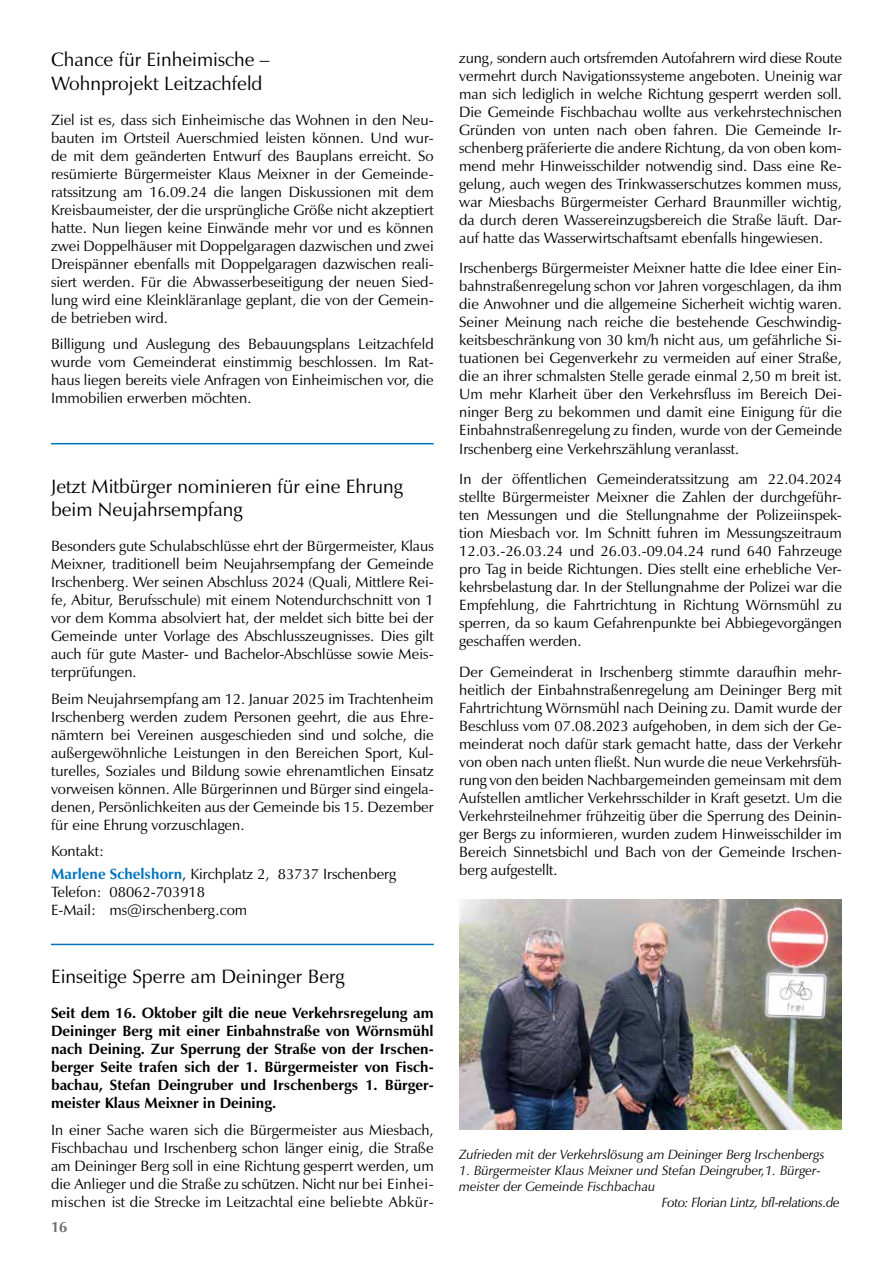
<style>
.page{position:relative;width:893px;height:1263px;background:#fff}
.page>*{position:absolute;margin:0;border:0;box-sizing:border-box;transform-origin:0 0}
.t1{font:19.5px/23.4px "Zapf Humanist 601 BT";color:#000}
.t2{font:15px/18px "Zapf Humanist 601 BT";color:#000;text-align:justify}
.t3{font:700 15px/18px "Zapf Humanist 601 BT";color:#000;text-align:justify}
.t4{font:700 15px "Zapf Humanist 601 BT";color:#6e6e6e}
.t5{font:italic 13.5px "Zapf Humanist 601 BT";color:#000}
.t6{font:italic 13.5px "Zapf Humanist 601 BT";letter-spacing:-.025em;color:#000}
.s1{font-weight:700;color:#0074be}
</style>
<div class="page">
<hr style="left:51px;top:443px;width:383px;height:1px;background:#0074be">
<hr style="left:51px;top:944px;width:383px;height:1px;background:#0074be">
<img style="left:459px;top:899px;width:383px;height:230px">
<h1 class="t1" style="left:51px;top:48px;width:220px">Chance für Einheimische –<br>Wohnprojekt Leitzachfeld</h1>
<p class="t2" style="left:51px;top:110px;width:384px">Ziel ist es, dass sich Einheimische das Wohnen in den Neu&shy;bauten im Ortsteil Auerschmied leisten können. Und wur&shy;de mit dem geänderten Entwurf des Bauplans erreicht. So resümierte Bürgermeister Klaus Meixner in der Gemeinde&shy;ratssitzung am 16.09.24 die langen Diskussionen mit dem Kreisbaumeister, der die ursprüngliche Größe nicht akzeptiert hatte. Nun liegen keine Einwände mehr vor und es können zwei Doppelhäuser mit Doppelgaragen dazwischen und zwei Dreispänner ebenfalls mit Doppelgaragen dazwischen reali&shy;siert werden. Für die Abwasserbeseitigung der neuen Sied&shy;lung wird eine Kleinkläranlage geplant, die von der Gemein&shy;de betrieben wird.</p>
<p class="t2" style="left:51px;top:335px;width:384px">Billigung und Auslegung des Bebauungsplans Leitzachfeld wurde vom Gemeinderat einstimmig beschlossen. Im Rat&shy;haus liegen bereits viele Anfragen von Einheimischen vor, die Immobilien erwerben möchten.</p>
<h1 class="t1" style="left:51px;top:474px;width:353px">Jetzt Mitbürger nominieren für eine Ehrung beim Neujahrsempfang</h1>
<p class="t2" style="left:51px;top:537px;width:384px">Besonders gute Schulabschlüsse ehrt der Bürgermeister, Klaus Meixner, traditionell beim Neujahrsempfang der Gemeinde Irschenberg. Wer seinen Abschluss 2024 (Quali, Mittlere Rei&shy;fe, Abitur, Berufsschule) mit einem Notendurchschnitt von 1 vor dem Komma absolviert hat, der meldet sich bitte bei der Gemeinde unter Vorlage des Abschlusszeugnisses. Dies gilt auch für gute Master- und Bachelor-Abschlüsse sowie Meis&shy;terprüfungen.</p>
<p class="t2" style="left:51px;top:690px;width:384px">Beim Neujahrsempfang am 12. Januar 2025 im Trachtenheim Irschenberg werden zudem Personen geehrt, die aus Ehre&shy;nämtern bei Vereinen ausgeschieden sind und solche, die außergewöhnliche Leistungen in den Bereichen Sport, Kul&shy;turelles, Soziales und Bildung sowie ehrenamtlichen Einsatz vorweisen können. Alle Bürgerinnen und Bürger sind eingela&shy;denen, Persönlichkeiten aus der Gemeinde bis 15. Dezember für eine Ehrung vorzuschlagen.</p>
<p class="t2" style="left:51px;top:840px;width:346px;line-height:22.2px">Kontakt:<br><span class="s1">Marlene Schelshorn</span>, Kirchplatz 2, 83737 Irschenberg</p>
<p class="t2" style="left:51px;top:882px;width:198px">Telefon: 08062-703918<br>E-Mail: ms@irschenberg.com</p>
<h1 class="t1" style="left:51px;top:965px;width:295px">Einseitige Sperre am Deininger Berg</h1>
<p class="t3" style="left:51px;top:1004px;width:384px">Seit dem 16. Oktober gilt die neue Verkehrsregelung am Deininger Berg mit einer Einbahnstraße von Wörnsmühl nach Deining. Zur Sperrung der Straße von der Irschen&shy;berger Seite trafen sich der 1. Bürgermeister von Fisch&shy;bachau, Stefan Deingruber und Irschenbergs 1. Bürger&shy;meister Klaus Meixner in Deining.</p>
<p class="t2" style="left:51px;top:1121px;width:384px">In einer Sache waren sich die Bürgermeister aus Miesbach, Fischbachau und Irschenberg schon länger einig, die Straße am Deininger Berg soll in eine Richtung gesperrt werden, um die Anlieger und die Straße zu schützen. Nicht nur bei Einhei&shy;mischen ist die Strecke im Leitzachtal eine beliebte Abkür-</p>
<p class="t4" style="left:51px;top:1218px;width:18px">16</p>
<p class="t2" style="left:459px;top:49px;width:384px">zung, sondern auch ortsfremden Autofahrern wird diese Route vermehrt durch Navigationssysteme angeboten. Uneinig war man sich lediglich in welche Richtung gesperrt werden soll.<br>Die Gemeinde Fischbachau wollte aus verkehrstechnischen Gründen von unten nach oben fahren. Die Gemeinde Ir&shy;schenberg präferierte die andere Richtung, da von oben kom&shy;mend mehr Hinweisschilder notwendig sind. Dass eine Re&shy;gelung, auch wegen des Trinkwasserschutzes kommen muss, war Miesbachs Bürgermeister Gerhard Braunmiller wichtig, da durch deren Wassereinzugsbereich die Straße läuft. Dar&shy;auf hatte das Wasserwirtschaftsamt ebenfalls hingewiesen.</p>
<p class="t2" style="left:459px;top:259px;width:384px">Irschenbergs Bürgermeister Meixner hatte die Idee einer Ein&shy;bahnstraßenregelung schon vor Jahren vorgeschlagen, da ihm die Anwohner und die allgemeine Sicherheit wichtig waren.<br>Seiner Meinung nach reiche die bestehende Geschwindig&shy;keitsbeschränkung von 30 km/h nicht aus, um gefährliche Si&shy;tuationen bei Gegenverkehr zu vermeiden auf einer Straße, die an ihrer schmalsten Stelle gerade einmal 2,50 m breit ist.<br>Um mehr Klarheit über den Verkehrsfluss im Bereich Dei&shy;ninger Berg zu bekommen und damit eine Einigung für die Einbahnstraßenregelung zu finden, wurde von der Gemeinde Irschenberg eine Verkehrszählung veranlasst.</p>
<p class="t2" style="left:459px;top:470px;width:384px">In der öffentlichen Gemeinderatssitzung am 22.04.2024 stellte Bürgermeister Meixner die Zahlen der durchgeführ&shy;ten Messungen und die Stellungnahme der Polizeiinspek&shy;tion Miesbach vor. Im Schnitt fuhren im Messungszeitraum 12.03.-26.03.24 und 26.03.-09.04.24 rund 640 Fahrzeuge pro Tag in beide Richtungen. Dies stellt eine erhebliche Ver&shy;kehrsbelastung dar. In der Stellungnahme der Polizei war die Empfehlung, die Fahrtrichtung in Richtung Wörnsmühl zu sperren, da so kaum Gefahrenpunkte bei Abbiegevorgängen geschaffen werden.</p>
<p class="t2" style="left:459px;top:663px;width:384px">Der Gemeinderat in Irschenberg stimmte daraufhin mehr&shy;heitlich der Einbahnstraßenregelung am Deininger Berg mit Fahrtrichtung Wörnsmühl nach Deining zu. Damit wurde der Beschluss vom 07.08.2023 aufgehoben, in dem sich der Ge&shy;meinderat noch dafür stark gemacht hatte, dass der Verkehr von oben nach unten fließt. Nun wurde die neue Verkehrsfüh&shy;rung von den beiden Nachbargemeinden gemeinsam mit dem Aufstellen amtlicher Verkehrsschilder in Kraft gesetzt. Um die Verkehrsteilnehmer frühzeitig über die Sperrung des Deinin&shy;ger Bergs zu informieren, wurden zudem Hinweisschilder im Bereich Sinnetsbichl und Bach von der Gemeinde Irschen&shy;berg aufgestellt.</p>
<p class="t5" style="left:459px;top:1146px;width:367px">Zufrieden mit der Verkehrslösung am Deininger Berg Irschenbergs</p>
<p class="t5" style="left:459px;top:1162px;width:363px">1. Bürgermeister Klaus Meixner und Stefan Deingruber,1. Bürger-</p>
<p class="t5" style="left:459px;top:1178px;width:198px">meister der Gemeinde Fischbachau</p>
<p class="t6" style="left:662px;top:1194px;width:180px">Foto: Florian Lintz, bfl-relations.de</p>
</div>
